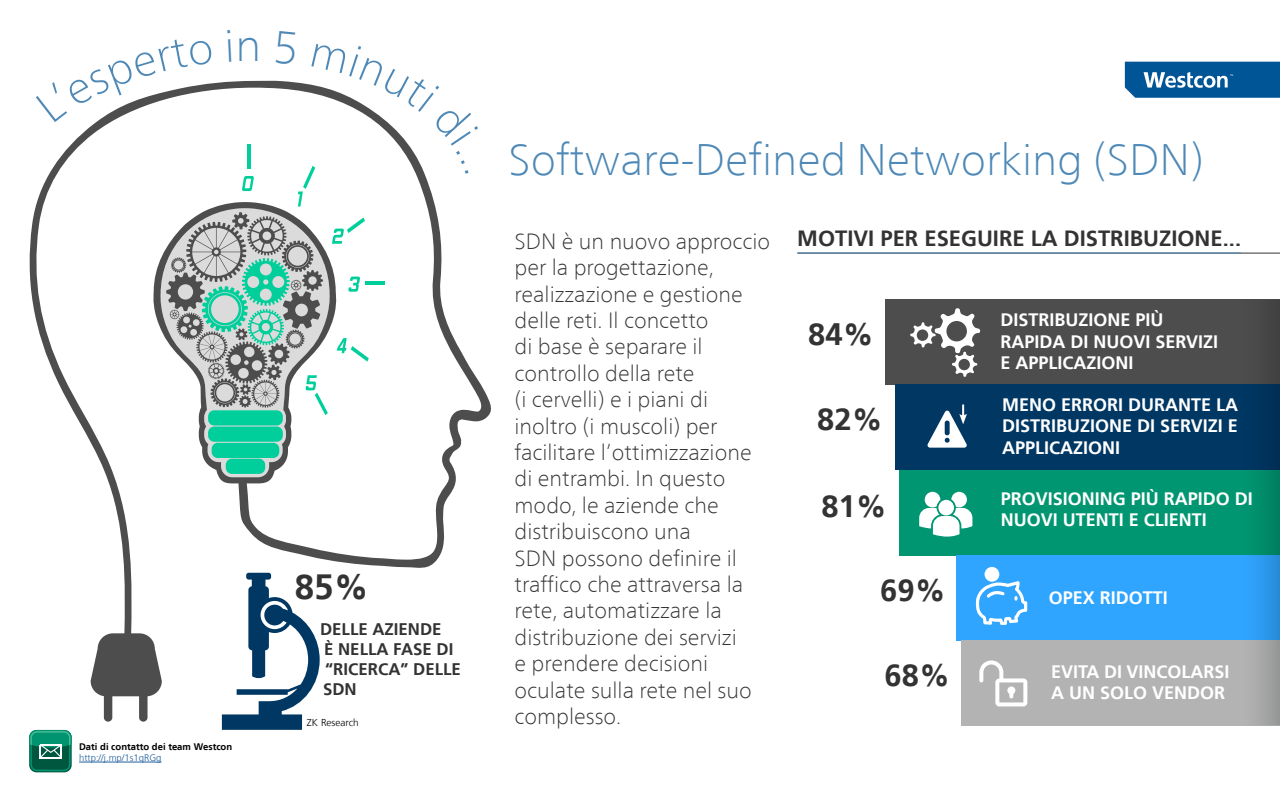
<style>
.page{position:relative;width:1280px;height:800px;background:#fff}
.page>*{position:absolute;margin:0;border:0;box-sizing:border-box;transform-origin:0 0}
.t1{font:100 45px "Frutiger Neue LT Com";color:#4d88b6}
.t2{font:100 44px "Frutiger Neue LT Com";color:#4d88b6}
.t3{font:700 35px "Frutiger LT";color:#333}
.t4{font:700 31px "Frutiger LT";color:#333}
.t5{font:100 22px/26.4px "Frutiger Neue LT Com";color:#333}
.t6{font:700 22px "Frutiger LT";color:#333}
.t7{font:700 18px/21.6px "Frutiger LT";color:#fff}
.t8{font:700 16.8px/20.2px "Frutiger LT";color:#333}
.t9{font:300 10px "Frutiger LT";color:#000}
.t10{font:700 9.5px "Frutiger LT";color:#000}
.t11{font:300 9.5px "Frutiger LT";color:#215e9e}
</style>
<div class="page">
<svg style="left:1125px;top:62px;width:155px;height:36px;background:#1f69a2"></svg>
<svg style="left:29px;top:206px;width:462px;height:427px"></svg>
<svg style="left:152px;top:415px;width:186px;height:68px"></svg>
<div style="left:208px;top:410px;width:75px;height:16px;background:#00cf9b;border-radius:6px"></div>
<div style="left:208px;top:427px;width:75px;height:15px;background:#00cf9b;border-radius:6px"></div>
<div style="left:212px;top:443px;width:67px;height:15px;background:#00cf9b;border-radius:6px"></div>
<div style="left:226px;top:459px;width:39px;height:15px;background:#00cf9b;border-radius:6px"></div>
<svg style="left:91px;top:633px;width:71px;height:89px"></svg>
<div style="left:886px;top:300px;width:394px;height:85px;background:#4d4d4d"></div>
<div style="left:895px;top:385px;width:385px;height:85px;background:#003763"></div>
<div style="left:900px;top:470px;width:380px;height:85px;background:#009671"></div>
<div style="left:956px;top:555px;width:324px;height:85px;background:#30a5ff"></div>
<div style="left:961px;top:640px;width:319px;height:85px;background:#b3b3b3"></div>
<svg style="left:1241px;top:252px;width:39px;height:474px"></svg>
<svg style="left:910px;top:308px;width:70px;height:69px"></svg>
<svg style="left:919px;top:492px;width:53px;height:45px"></svg>
<svg style="left:976px;top:567px;width:51px;height:58px"></svg>
<svg style="left:979px;top:660px;width:48px;height:46px"></svg>
<hr style="left:797px;top:253px;width:483px;height:1px;background:#333">
<hr style="left:797px;top:253px;width:444px;height:1px;background:#4d88b6">
<svg style="left:927px;top:405px;width:40px;height:43px"></svg>
<svg style="left:222px;top:573px;width:260px;height:157px"></svg>
<hr style="left:79px;top:762px;width:82px;height:1px;background:#215e9e">
<div style="left:29px;top:730px;width:43px;height:42px;background:#006249;border-radius:7px"></div>
<svg style="left:29px;top:730px;width:43px;height:41px"></svg>
<svg style="left:36px;top:80px;width:442px;height:335px"></svg>
<h1 class="t1" style="left:236px;top:18px;width:27px">n</h1>
<p class="t10" style="left:79px;top:741px;width:155px">Dati di contatto dei team Westcon</p>
<p class="t11" style="left:79px;top:753px;width:84px">http://j.mp/1s1qRGg</p>
<h3 class="t3" style="left:295px;top:566px;width:75px">85%</h3>
<p class="t8" style="left:320px;top:619px;width:142px">DELLE AZIENDE<br>È NELLA FASE DI “RICERCA” DELLE<br>SDN</p>
<p class="t9" style="left:307px;top:717px;width:53px">ZK Research</p>
<h2 class="t2" style="left:508px;top:133px;width:697px">Software-Defined Networking (SDN)</h2>
<p class="t5" style="left:515px;top:228px;width:257px">SDN è un nuovo approccio per la progettazione, realizzazione e gestione delle reti. Il concetto<br>di base è separare il controllo della rete<br>(i cervelli) e i piani di inoltro (i muscoli) per facilitare l’ottimizzazione di entrambi. In questo modo, le aziende che distribuiscono una<br>SDN possono definire il traffico che attraversa la rete, automatizzare la distribuzione dei servizi<br>e prendere decisioni oculate sulla rete nel suo complesso.</p>
<p class="t6" style="left:797px;top:226px;width:445px">MOTIVI PER ESEGUIRE LA DISTRIBUZIONE...</p>
<h3 class="t4" style="left:808px;top:316px;width:67px">84%</h3>
<h3 class="t4" style="left:817px;top:401px;width:67px">82%</h3>
<h3 class="t4" style="left:821px;top:488px;width:67px">81%</h3>
<h3 class="t4" style="left:880px;top:572px;width:67px">69%</h3>
<h3 class="t4" style="left:885px;top:657px;width:67px">68%</h3>
<p class="t7" style="left:1000px;top:309px;width:219px">DISTRIBUZIONE PIÙ<br>RAPIDA DI NUOVI SERVIZI<br>E APPLICAZIONI</p>
<p class="t7" style="left:1002px;top:394px;width:238px;text-align:justify">MENO ERRORI DURANTE LA DISTRIBUZIONE DI SERVIZI E APPLICAZIONI</p>
<p class="t7" style="left:1001px;top:488px;width:254px">PROVISIONING PIÙ RAPIDO DI<br>NUOVI UTENTI E CLIENTI</p>
<p class="t7" style="left:1049px;top:587px;width:121px">OPEX RIDOTTI</p>
<p class="t7" style="left:1051px;top:661px;width:180px">EVITA DI VINCOLARSI<br>A UN SOLO VENDOR</p>
</div>
